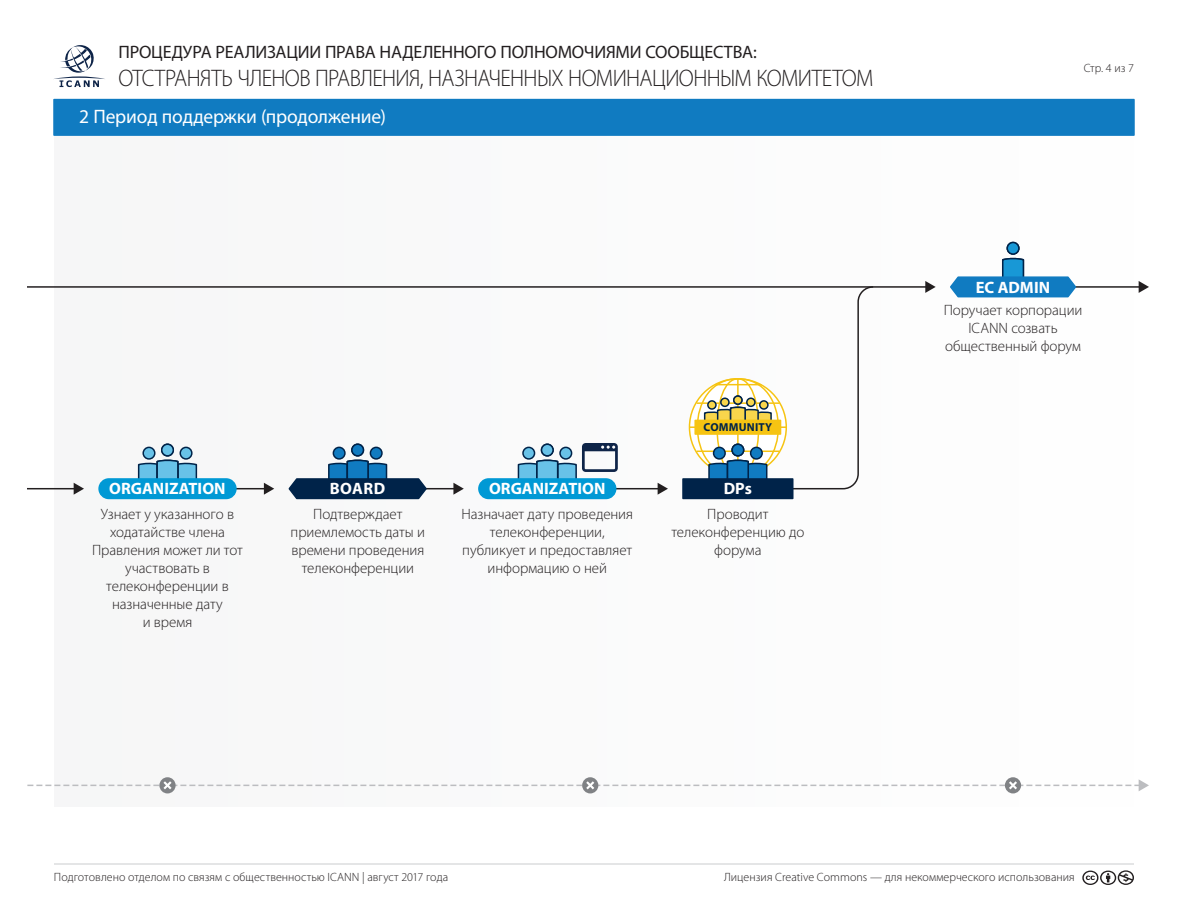
<style>
.page{position:relative;width:1188px;height:918px;background:#fff}
.page>*{position:absolute;margin:0;border:0;box-sizing:border-box;transform-origin:0 0}
.t1{font:300 24px "Myriad Pro";letter-spacing:-.03em;color:#231f20;scale:.93 1}
.t2{font:19.5px "Myriad Pro";letter-spacing:-.01em;color:#fff}
.t3{font:18px "Myriad Pro";letter-spacing:-.015em;color:#231f20}
.t4{font:700 16.5px "Myriad Pro";letter-spacing:.005em;color:#fff}
.t5{font:300 15px/18px "Myriad Pro";letter-spacing:-.005em;color:#231f20;text-align:center}
.t6{font:300 12px "Myriad Pro";letter-spacing:.005em;color:#231f20}
.t7{font:700 11.55px "Myriad Pro";letter-spacing:.015em;color:#002349}
</style>
<div class="page">
<div style="left:0;top:117px;width:1134px;height:690px;background:#fafafa"></div>
<div style="left:0;top:54px;width:54px;height:810px;background:#fff"></div>
<div style="left:53px;top:99px;width:1082px;height:37px;background:#107bc1;border:2px solid #107bc1"></div>
<hr style="left:616px;top:488px;width:43px;height:1px;background:#231f20">
<svg style="left:658px;top:483px;width:10px;height:12px"></svg>
<hr style="left:407px;top:488px;width:48px;height:1px;background:#231f20">
<svg style="left:453px;top:483px;width:11px;height:12px"></svg>
<hr style="left:1002px;top:286px;width:138px;height:2px;background:#231f20">
<svg style="left:1139px;top:281px;width:10px;height:12px"></svg>
<hr style="left:236px;top:488px;width:30px;height:1px;background:#231f20">
<svg style="left:264px;top:483px;width:10px;height:12px"></svg>
<hr style="left:27px;top:286px;width:900px;height:2px;background:#231f20">
<svg style="left:925px;top:281px;width:11px;height:12px"></svg>
<hr style="left:27px;top:488px;width:48px;height:1px;background:#231f20">
<svg style="left:74px;top:483px;width:10px;height:12px"></svg>
<svg style="left:27px;top:777px;width:1122px;height:16px"></svg>
<svg style="left:517px;top:443px;width:101px;height:37px"></svg>
<div style="left:479px;top:479px;width:137px;height:19px;background:#0099d5;border-radius:10px"></div>
<div style="left:478px;top:478px;width:138px;height:21px;border:2px solid #0099d5;border-radius:10px"></div>
<div style="left:1007px;top:243px;width:12px;height:11px;background:#1898d6;border-radius:50%"></div>
<div style="left:1007px;top:242px;width:13px;height:13px;border:2px solid #002349;border-radius:50%"></div>
<svg style="left:950px;top:258px;width:127px;height:40px"></svg>
<div style="left:143px;top:447px;width:12px;height:12px;background:#68c2e8;border-radius:50%"></div>
<div style="left:142px;top:447px;width:14px;height:13px;border:2px solid #002349;border-radius:50%"></div>
<div style="left:180px;top:447px;width:12px;height:12px;background:#68c2e8;border-radius:50%"></div>
<div style="left:180px;top:447px;width:13px;height:13px;border:2px solid #002349;border-radius:50%"></div>
<div style="left:162px;top:444px;width:11px;height:12px;background:#68c2e8;border-radius:50%"></div>
<div style="left:161px;top:444px;width:13px;height:13px;border:2px solid #002349;border-radius:50%"></div>
<svg style="left:137px;top:460px;width:61px;height:18px"></svg>
<div style="left:99px;top:479px;width:137px;height:19px;background:#0099d5;border-radius:10px"></div>
<div style="left:98px;top:478px;width:139px;height:21px;border:2px solid #0099d5;border-radius:10px"></div>
<div style="left:333px;top:447px;width:12px;height:12px;background:#107bc1;border-radius:50%"></div>
<div style="left:333px;top:447px;width:13px;height:13px;border:2px solid #002349;border-radius:50%"></div>
<div style="left:370px;top:447px;width:12px;height:12px;background:#107bc1;border-radius:50%"></div>
<div style="left:370px;top:447px;width:13px;height:13px;border:2px solid #002349;border-radius:50%"></div>
<div style="left:352px;top:444px;width:11px;height:12px;background:#107bc1;border-radius:50%"></div>
<div style="left:351px;top:444px;width:13px;height:13px;border:2px solid #002349;border-radius:50%"></div>
<svg style="left:288px;top:460px;width:140px;height:40px"></svg>
<div style="left:682px;top:478px;width:112px;height:21px;background:#002349"></div>
<svg style="left:684px;top:286px;width:191px;height:204px"></svg>
<div style="left:694px;top:420px;width:87px;height:15px;background:#f6c412;border:2px solid #f6c412"></div>
<hr style="left:54px;top:863px;width:1080px;height:2px;background:#dcdddf">
<svg style="left:54px;top:45px;width:51px;height:42px"></svg>
<svg style="left:1082px;top:870px;width:52px;height:15px"></svg>
<p class="t3" style="left:118px;top:41px;width:640px">ПРОЦЕДУРА РЕАЛИЗАЦИИ ПРАВА НАДЕЛЕННОГО ПОЛНОМОЧИЯМИ СООБЩЕСТВА:</p>
<h1 class="t1" style="left:118px;top:65px;width:813px">ОТСТРАНЯТЬ ЧЛЕНОВ ПРАВЛЕНИЯ, НАЗНАЧЕННЫХ НОМИНАЦИОННЫМ КОМИТЕТОМ</h1>
<h2 class="t2" style="left:79px;top:104px;width:308px">2 Период поддержки (продолжение)</h2>
<p class="t7" style="left:704px;top:420px;width:70px">COMMUNITY</p>
<p class="t4" style="left:109px;top:478px;width:118px">ORGANIZATION</p>
<p class="t4" style="left:330px;top:478px;width:57px">BOARD</p>
<p class="t4" style="left:724px;top:478px;width:30px">DPs</p>
<p class="t4" style="left:489px;top:478px;width:118px">ORGANIZATION</p>
<p class="t5" style="left:92px;top:505px;width:152px">Узнает у указанного в ходатайстве члена<br>Правления может ли тот участвовать в телеконференции в назначенные дату<br>и время</p>
<p class="t5" style="left:291px;top:505px;width:136px">Подтверждает приемлемость даты и времени проведения телеконференции</p>
<p class="t5" style="left:461px;top:505px;width:173px">Назначает дату проведения телеконференции, публикует и предоставляет информацию о ней</p>
<p class="t5" style="left:671px;top:505px;width:134px">Проводит телеконференцию до форума</p>
<p class="t6" style="left:1084px;top:61px;width:52px">Стр. 4 из 7</p>
<p class="t4" style="left:976px;top:276px;width:76px">EC ADMIN</p>
<p class="t5" style="left:944px;top:301px;width:140px">Поручает корпорации<br>ICANN созвать общественный форум</p>
<p class="t6" style="left:54px;top:871px;width:396px">Подготовлено отделом по связям с общественностью ICANN | август 2017 года</p>
<p class="t6" style="left:724px;top:871px;width:352px">Лицензия Creative Commons — для некоммерческого использования</p>
</div>
